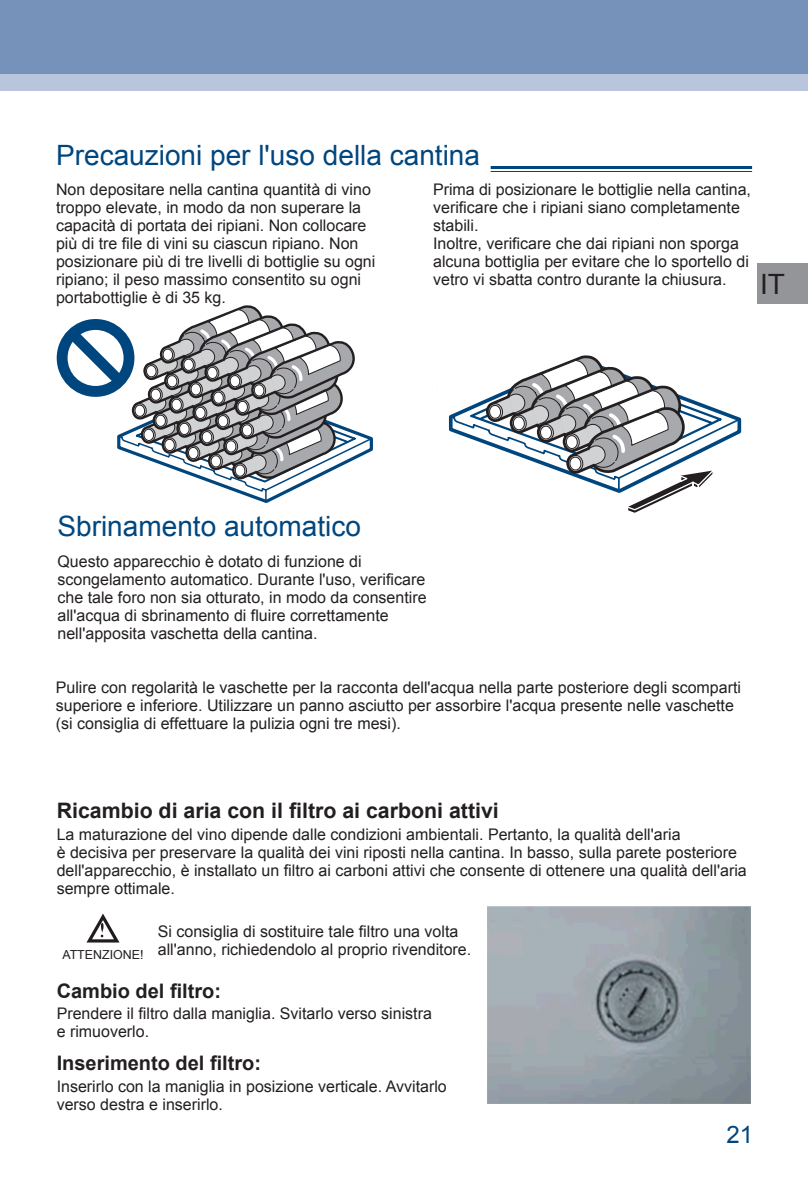
<style>
.page{position:relative;width:808px;height:1191px;background:#fff}
.page>*{position:absolute;margin:0;border:0;box-sizing:border-box;transform-origin:0 0}
.t1{font:28px "Arial";color:#00467e}
.t2{font:28px "Arial";color:#231f20}
.t3{font:24px "Arial";color:#00467e}
.t4{font:700 21.4px "Arial";color:#231f20}
.t5{font:700 20px "Arial";color:#231f20}
.t6{font:16px/18px "Arial";color:#231f20}
.t7{font:12.4px "Arial";color:#231f20}
</style>
<div class="page">
<div style="left:757px;top:263px;width:51px;height:40px;background:#939598"></div>
<svg style="left:57px;top:305px;width:316px;height:198px"></svg>
<svg style="left:448px;top:355px;width:293px;height:158px"></svg>
<div style="left:0;top:0;width:808px;height:74px;background:#7692ba"></div>
<div style="left:0;top:74px;width:808px;height:17px;background:#b9c5dc"></div>
<hr style="left:491px;top:166px;width:261px;height:3px;background:#00467e">
<hr style="left:491px;top:171px;width:261px;height:1px;background:#00467e">
<img style="left:487px;top:906px;width:264px;height:198px">
<svg style="left:87px;top:913px;width:32px;height:29px"></svg>
<h1 class="t1" style="left:56px;top:136px;width:425px">Precauzioni per l'uso della cantina</h1>
<p class="t6" style="left:56px;top:180px;width:321px">Non depositare nella cantina quantità di vino troppo elevate, in modo da non superare la capacità di portata dei ripiani. Non collocare più di tre file di vini su ciascun ripiano. Non posizionare più di tre livelli di bottiglie su ogni ripiano; il peso massimo consentito su ogni portabottiglie è di 35 kg.</p>
<p class="t6" style="left:433px;top:180px;width:319px">Prima di posizionare le bottiglie nella cantina, verificare che i ripiani siano completamente stabili.<br>Inoltre, verificare che dai ripiani non sporga alcuna bottiglia per evitare che lo sportello di vetro vi sbatta contro durante la chiusura.</p>
<h1 class="t2" style="left:760px;top:265px;width:26px">IT</h1>
<h1 class="t1" style="left:58px;top:507px;width:305px">Sbrinamento automatico</h1>
<p class="t6" style="left:57px;top:552px;width:371px">Questo apparecchio è dotato di funzione di scongelamento automatico. Durante l'uso, verificare che tale foro non sia otturato, in modo da consentire all'acqua di sbrinamento di fluire correttamente nell'apposita vaschetta della cantina.</p>
<p class="t6" style="left:56px;top:678px;width:687px">Pulire con regolarità le vaschette per la racconta dell'acqua nella parte posteriore degli scomparti superiore e inferiore. Utilizzare un panno asciutto per assorbire l'acqua presente nelle vaschette (si consiglia di effettuare la pulizia ogni tre mesi).</p>
<h3 class="t4" style="left:57px;top:795px;width:444px">Ricambio di aria con il filtro ai carboni attivi</h3>
<p class="t6" style="left:57px;top:825px;width:691px">La maturazione del vino dipende dalle condizioni ambientali. Pertanto, la qualità dell'aria<br>è decisiva per preservare la qualità dei vini riposti nella cantina. In basso, sulla parete posteriore dell'apparecchio, è installato un filtro ai carboni attivi che consente di ottenere una qualità dell'aria sempre ottimale.</p>
<p class="t6" style="left:158px;top:922px;width:315px">Si consiglia di sostituire tale filtro una volta all'anno, richiedendolo al proprio rivenditore.</p>
<p class="t5" style="left:57px;top:976px;width:166px">Cambio del filtro:</p>
<p class="t6" style="left:57px;top:1004px;width:377px">Prendere il filtro dalla maniglia. Svitarlo verso sinistra e rimuoverlo.</p>
<p class="t5" style="left:57px;top:1049px;width:206px">Inserimento del filtro:</p>
<p class="t6" style="left:57px;top:1077px;width:392px">Inserirlo con la maniglia in posizione verticale. Avvitarlo verso destra e inserirlo.</p>
<p class="t7" style="left:62px;top:946px;width:83px">ATTENZIONE!</p>
<h2 class="t3" style="left:726px;top:1118px;width:28px">21</h2>
</div>
